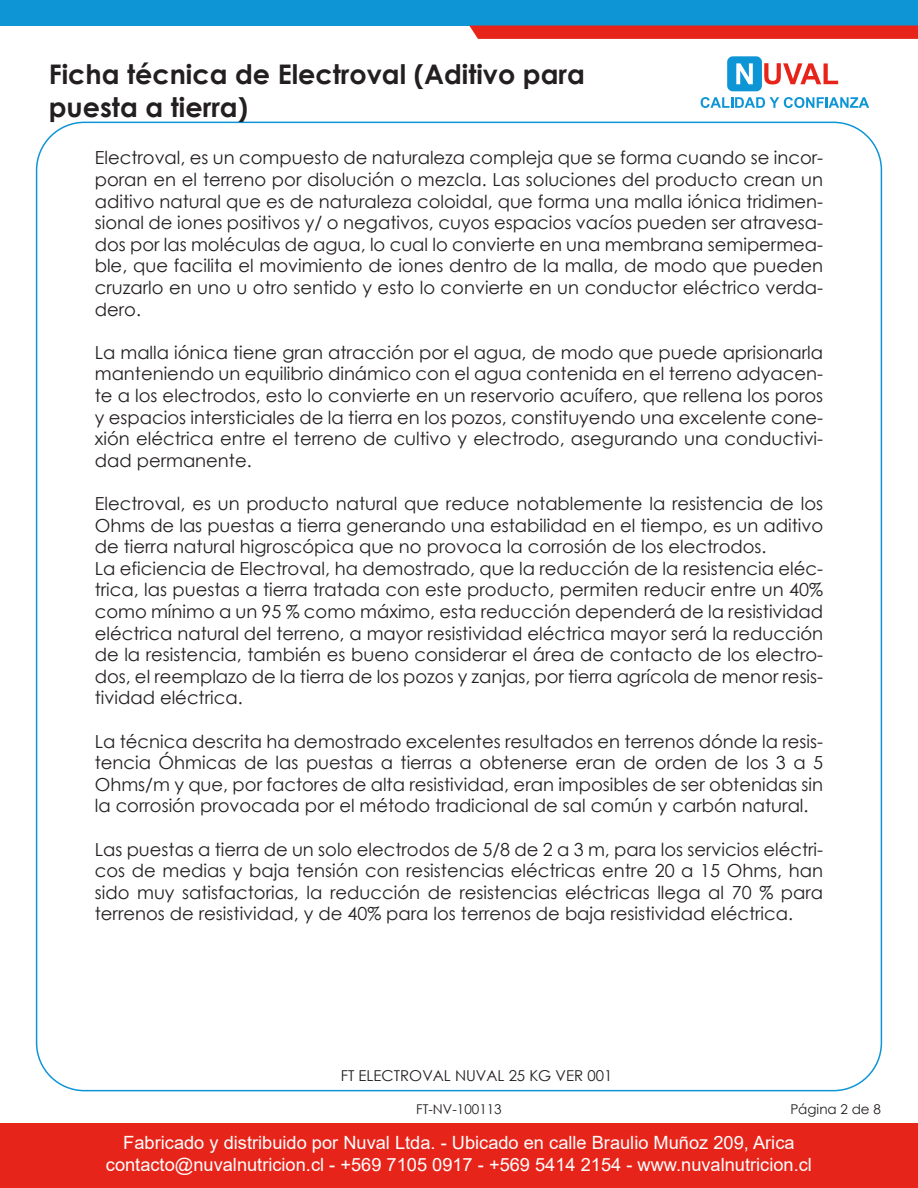
<style>
.page{position:relative;width:918px;height:1188px;background:#fff}
.page>*{position:absolute;margin:0;border:0;box-sizing:border-box;transform-origin:0 0}
.t1{font:700 27px/32.4px "Century Gothic";color:#231f20}
.t2{font:18.3px/21.9px "Arial";color:#fff;text-align:center}
.t3{font:18px/21.6px "Century Gothic";color:#231f20;text-align:justify}
.t4{font:15px "Century Gothic";color:#231f20}
.t5{font:13.5px "Century Gothic";color:#231f20}
</style>
<div class="page">
<div style="left:0;top:0;width:918px;height:26px;background:#0d95d5"></div>
<div style="left:0;top:1124px;width:918px;height:64px;background:#e72419"></div>
<svg style="left:469px;top:26px;width:449px;height:13px;background:#e7271d"></svg>
<div style="left:727px;top:56px;width:35px;height:35px;background:#0d95d5;border-radius:6px"></div>
<svg style="left:736px;top:63px;width:17px;height:21px"></svg>
<svg style="left:764px;top:63px;width:74px;height:21px"></svg>
<svg style="left:701px;top:97px;width:168px;height:11px"></svg>
<h1 class="t1" style="left:49px;top:57px;width:538px">Ficha técnica de Electroval (Aditivo para puesta a tierra)</h1>
<p class="t3" style="left:95px;top:147px;width:730px">Electroval, es un compuesto de naturaleza compleja que se forma cuando se incor&shy;poran en el terreno por disolución o mezcla. Las soluciones del producto crean un aditivo natural que es de naturaleza coloidal, que forma una malla iónica tridimen&shy;sional de iones positivos y/ o negativos, cuyos espacios vacíos pueden ser atravesa&shy;dos por las moléculas de agua, lo cual lo convierte en una membrana semipermea&shy;ble, que facilita el movimiento de iones dentro de la malla, de modo que pueden cruzarlo en uno u otro sentido y esto lo convierte en un conductor eléctrico verda&shy;dero.</p>
<p class="t3" style="left:95px;top:341px;width:730px">La malla iónica tiene gran atracción por el agua, de modo que puede aprisionarla manteniendo un equilibrio dinámico con el agua contenida en el terreno adyacen&shy;te a los electrodos, esto lo convierte en un reservorio acuífero, que rellena los poros y espacios intersticiales de la tierra en los pozos, constituyendo una excelente cone&shy;xión eléctrica entre el terreno de cultivo y electrodo, asegurando una conductivi&shy;dad permanente.</p>
<p class="t3" style="left:95px;top:492px;width:730px;text-align:left">Electroval, es un producto natural que reduce notablemente la resistencia de los Ohms de las puestas a tierra generando una estabilidad en el tiempo, es un aditivo de tierra natural higroscópica que no provoca la corrosión de los electrodos.<br>La eficiencia de Electroval, ha demostrado, que la reducción de la resistencia eléc&shy;trica, las puestas a tierra tratada con este producto, permiten reducir entre un 40% como mínimo a un 95 % como máximo, esta reducción dependerá de la resistividad eléctrica natural del terreno, a mayor resistividad eléctrica mayor será la reducción de la resistencia, también es bueno considerar el área de contacto de los electro&shy;dos, el reemplazo de la tierra de los pozos y zanjas, por tierra agrícola de menor resis&shy;tividad eléctrica.</p>
<p class="t3" style="left:95px;top:730px;width:730px">La técnica descrita ha demostrado excelentes resultados en terrenos dónde la resis&shy;tencia Óhmicas de las puestas a tierras a obtenerse eran de orden de los 3 a 5<br>Ohms/m y que, por factores de alta resistividad, eran imposibles de ser obtenidas sin la corrosión provocada por el método tradicional de sal común y carbón natural.</p>
<p class="t3" style="left:95px;top:838px;width:730px">Las puestas a tierra de un solo electrodos de 5/8 de 2 a 3 m, para los servicios eléctri&shy;cos de medias y baja tensión con resistencias eléctricas entre 20 a 15 Ohms, han sido muy satisfactorias, la reducción de resistencias eléctricas llega al 70 % para terrenos de resistividad, y de 40% para los terrenos de baja resistividad eléctrica.</p>
<p class="t4" style="left:341px;top:1065px;width:273px">FT ELECTROVAL NUVAL 25 KG VER 001</p>
<p class="t5" style="left:416px;top:1099px;width:87px">FT-NV-100113</p>
<p class="t5" style="left:790px;top:1099px;width:92px">Página 2 de 8</p>
<p class="t2" style="left:106px;top:1132px;width:708px">Fabricado y distribuido por Nuval Ltda. - Ubicado en calle Braulio Muñoz 209, Arica contacto@nuvalnutricion.cl - +569 7105 0917 - +569 5414 2154 - www.nuvalnutricion.cl</p>
</div>
